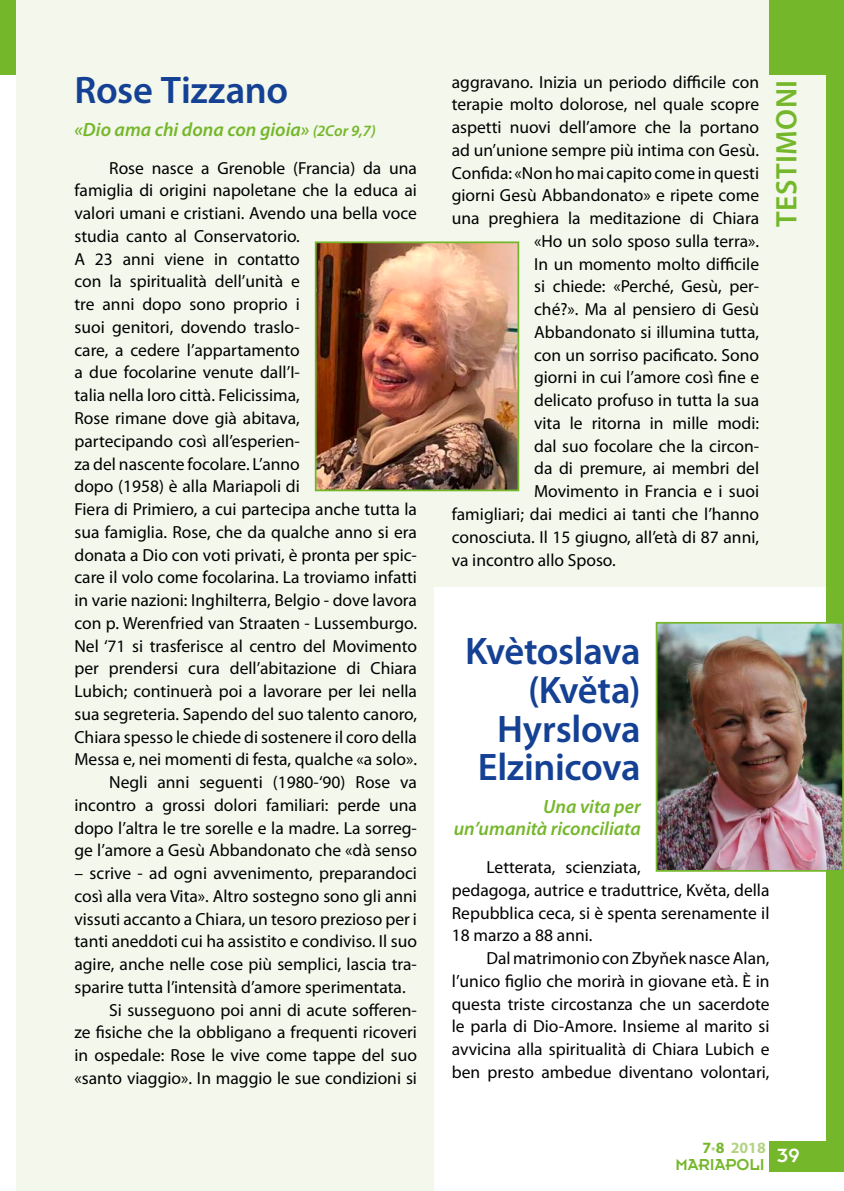
<style>
.page{position:relative;width:844px;height:1191px;background:#fff}
.page>*{position:absolute;margin:0;border:0;box-sizing:border-box;transform-origin:0 0}
.t1{font:600 38.5px/38.5px "Myriad Pro";letter-spacing:-.01em;color:#144194;text-align:right}
.t2{font:600 29.75px "Myriad Pro";letter-spacing:.015em;color:#75b72a}
.t3{font:21px "Insignia LT Std";color:#fff}
.t4{font:italic 600 19.25px/22.8px "Myriad Pro";color:#75b72a;text-align:right}
.t5{font:17.5px/22.8px "Myriad Pro";color:#000}
.t6{font:17.5px "Insignia LT Std";color:#75b72a}
.t7{font:700 15.75px "Myriad Pro";color:#b5d384}
.s1{font-size:15.75px}
.s2{color:#75b72a}
.s3{font-weight:400}
</style>
<div class="page">
<div style="left:0;top:0;width:61px;height:74px;background:#75b72a"></div>
<div style="left:17px;top:0;width:826px;height:587px;background:#f3f7ec"></div>
<div style="left:17px;top:587px;width:417px;height:604px;background:#f3f7ec"></div>
<div style="left:769px;top:0;width:74px;height:74px;background:#75b72a"></div>
<div style="left:826px;top:0;width:17px;height:1171px;background:#75b72a"></div>
<img style="left:318px;top:244px;width:198px;height:244px">
<div style="left:315px;top:241px;width:204px;height:250px;border:2px solid #75b72a"></div>
<img style="left:658px;top:625px;width:182px;height:243px">
<div style="left:655px;top:622px;width:188px;height:249px;border:2px solid #75b72a"></div>
<div style="left:769px;top:1141px;width:74px;height:30px;background:#75b72a"></div>
<h1 class="t1" style="left:74px;top:70px;width:215px">Rose Tizzano</h1>
<p class="t4" style="left:74px;top:118px;width:303px">«Dio ama chi dona con gioia» <span class="s1">(2Cor 9,7)</span></p>
<p class="t5" style="left:109px;top:156px;width:309px">Rose nasce a Grenoble (Francia) da una</p>
<p class="t5" style="left:74px;top:179px;width:344px">famiglia di origini napoletane che la educa ai</p>
<p class="t5" style="left:74px;top:202px;width:344px">valori umani e cristiani. Avendo una bella voce</p>
<p class="t5" style="left:74px;top:224px;width:227px">studia canto al Conservatorio.</p>
<p class="t5" style="left:74px;top:247px;width:227px">A 23 anni viene in contatto</p>
<p class="t5" style="left:74px;top:270px;width:227px">con la spiritualità dell’unità e</p>
<p class="t5" style="left:74px;top:293px;width:227px">tre anni dopo sono proprio i</p>
<p class="t5" style="left:74px;top:315px;width:227px">suoi genitori, dovendo traslo-</p>
<p class="t5" style="left:74px;top:338px;width:227px">care, a cedere l’appartamento</p>
<p class="t5" style="left:74px;top:361px;width:227px">a due focolarine venute dall’I-</p>
<p class="t5" style="left:74px;top:384px;width:227px">talia nella loro città. Felicissima,</p>
<p class="t5" style="left:74px;top:406px;width:227px">Rose rimane dove già abitava,</p>
<p class="t5" style="left:74px;top:429px;width:227px">partecipando così all’esperien-</p>
<p class="t5" style="left:74px;top:452px;width:227px">za del nascente focolare. L’anno</p>
<p class="t5" style="left:74px;top:475px;width:227px">dopo (1958) è alla Mariapoli di</p>
<p class="t5" style="left:74px;top:497px;width:344px">Fiera di Primiero, a cui partecipa anche tutta la</p>
<p class="t5" style="left:74px;top:520px;width:344px">sua famiglia. Rose, che da qualche anno si era</p>
<p class="t5" style="left:74px;top:543px;width:344px">donata a Dio con voti privati, è pronta per spic-</p>
<p class="t5" style="left:74px;top:566px;width:344px">care il volo come focolarina. La troviamo infatti</p>
<p class="t5" style="left:74px;top:588px;width:344px">in varie nazioni: Inghilterra, Belgio - dove lavora</p>
<p class="t5" style="left:74px;top:611px;width:344px">con p. Werenfried van Straaten - Lussemburgo.</p>
<p class="t5" style="left:74px;top:634px;width:344px">Nel ‘71 si trasferisce al centro del Movimento</p>
<p class="t5" style="left:74px;top:657px;width:344px">per prendersi cura dell’abitazione di Chiara</p>
<p class="t5" style="left:74px;top:679px;width:344px">Lubich; continuerà poi a lavorare per lei nella</p>
<p class="t5" style="left:74px;top:702px;width:344px">sua segreteria. Sapendo del suo talento canoro,</p>
<p class="t5" style="left:74px;top:725px;width:344px">Chiara spesso le chiede di sostenere il coro della</p>
<p class="t5" style="left:74px;top:748px;width:344px">Messa e, nei momenti di festa, qualche «a solo».</p>
<p class="t5" style="left:109px;top:770px;width:309px">Negli anni seguenti (1980-‘90) Rose va</p>
<p class="t5" style="left:74px;top:793px;width:344px">incontro a grossi dolori familiari: perde una</p>
<p class="t5" style="left:74px;top:816px;width:344px">dopo l’altra le tre sorelle e la madre. La sorreg-</p>
<p class="t5" style="left:74px;top:839px;width:344px">ge l’amore a Gesù Abbandonato che «dà senso</p>
<p class="t5" style="left:74px;top:861px;width:344px">– scrive - ad ogni avvenimento, preparandoci</p>
<p class="t5" style="left:74px;top:884px;width:344px">così alla vera Vita». Altro sostegno sono gli anni</p>
<p class="t5" style="left:74px;top:907px;width:344px">vissuti accanto a Chiara, un tesoro prezioso per i</p>
<p class="t5" style="left:74px;top:930px;width:344px">tanti aneddoti cui ha assistito e condiviso. Il suo</p>
<p class="t5" style="left:74px;top:952px;width:344px">agire, anche nelle cose più semplici, lascia tra-</p>
<p class="t5" style="left:74px;top:975px;width:332px">sparire tutta l’intensità d’amore sperimentata.</p>
<p class="t5" style="left:109px;top:998px;width:309px">Si susseguono poi anni di acute sofferen-</p>
<p class="t5" style="left:74px;top:1021px;width:344px">ze fisiche che la obbligano a frequenti ricoveri</p>
<p class="t5" style="left:74px;top:1043px;width:344px">in ospedale: Rose le vive come tappe del suo</p>
<p class="t5" style="left:74px;top:1066px;width:344px">«santo viaggio». In maggio le sue condizioni si</p>
<p class="t5" style="left:451px;top:70px;width:309px">aggravano. Inizia un periodo difficile con</p>
<p class="t5" style="left:451px;top:93px;width:309px">terapie molto dolorose, nel quale scopre</p>
<p class="t5" style="left:451px;top:116px;width:309px">aspetti nuovi dell’amore che la portano</p>
<p class="t5" style="left:451px;top:138px;width:309px">ad un’unione sempre più intima con Gesù.</p>
<p class="t5" style="left:451px;top:161px;width:309px">Confida: «Non ho mai capito come in questi</p>
<p class="t5" style="left:451px;top:184px;width:309px">giorni Gesù Abbandonato» e ripete come</p>
<p class="t5" style="left:451px;top:207px;width:309px">una preghiera la meditazione di Chiara</p>
<p class="t5" style="left:534px;top:229px;width:226px">«Ho un solo sposo sulla terra».</p>
<p class="t5" style="left:534px;top:252px;width:226px">In un momento molto difficile</p>
<p class="t5" style="left:534px;top:275px;width:226px">si chiede: «Perché, Gesù, per-</p>
<p class="t5" style="left:534px;top:298px;width:226px">ché?». Ma al pensiero di Gesù</p>
<p class="t5" style="left:534px;top:320px;width:226px">Abbandonato si illumina tutta,</p>
<p class="t5" style="left:534px;top:343px;width:226px">con un sorriso pacificato. Sono</p>
<p class="t5" style="left:534px;top:366px;width:226px">giorni in cui l’amore così fine e</p>
<p class="t5" style="left:534px;top:389px;width:226px">delicato profuso in tutta la sua</p>
<p class="t5" style="left:534px;top:411px;width:226px">vita le ritorna in mille modi:</p>
<p class="t5" style="left:534px;top:434px;width:226px">dal suo focolare che la circon-</p>
<p class="t5" style="left:534px;top:457px;width:226px">da di premure, ai membri del</p>
<p class="t5" style="left:534px;top:480px;width:226px">Movimento in Francia e i suoi</p>
<p class="t5" style="left:451px;top:502px;width:309px">famigliari; dai medici ai tanti che l’hanno</p>
<p class="t5" style="left:451px;top:525px;width:309px">conosciuta. Il 15 giugno, all’età di 87 anni,</p>
<p class="t5" style="left:451px;top:548px;width:165px">va incontro allo Sposo.</p>
<h2 class="t2" style="left:767px;top:227px;width:149px;rotate:-90deg">Testimoni</h2>
<h1 class="t1" style="left:465px;top:631px;width:177px">Kvètoslava (Květa)<br>Hyrslova<br>Elzinicova</h1>
<p class="t4" style="left:453px;top:794px;width:188px">Una vita per un’umanità riconciliata</p>
<p class="t5" style="left:451px;top:855px;width:319px;text-indent:35px">Letterata, scienziata,<br>pedagoga, autrice e traduttrice, Květa, della Repubblica ceca, si è spenta serenamente il 18 marzo a 88 anni.</p>
<p class="t5" style="left:451px;top:946px;width:319px;text-align:justify;text-indent:35px">Dal matrimonio con Zbyňek nasce Alan, l’unico figlio che morirà in giovane età. È in questa triste circostanza che un sacerdote le parla di Dio-Amore. Insieme al marito si avvicina alla spiritualità di Chiara Lubich e ben presto ambedue diventano volontari,</p>
<p class="t7" style="left:702px;top:1137px;width:65px"><span class="s2">7</span><span class="s3">•</span><span class="s2">8</span> 2018</p>
<p class="t6" style="left:675px;top:1155px;width:91px">MARIAPOLI</p>
<p class="t3" style="left:776px;top:1145px;width:24px">39</p>
</div>
